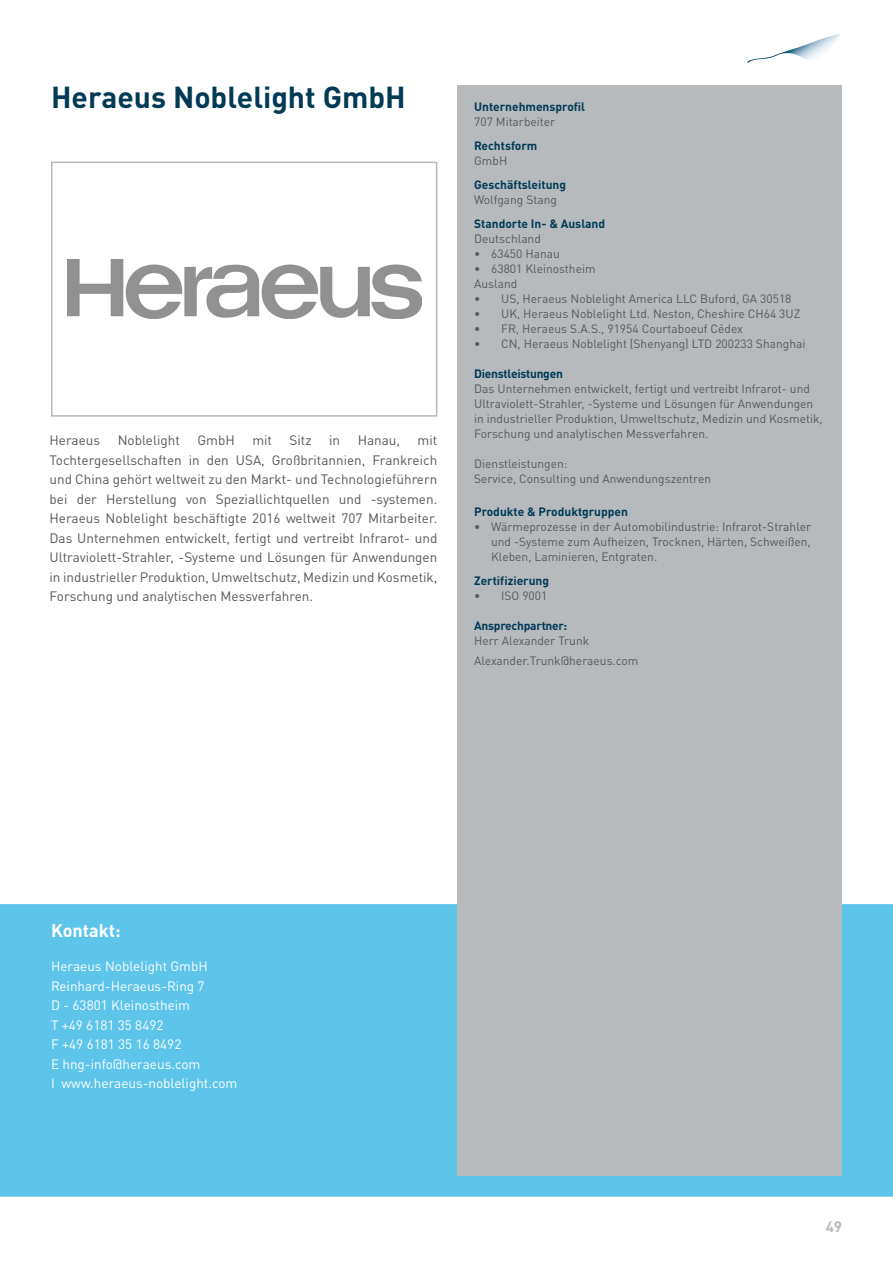
<style>
.page{position:relative;width:893px;height:1263px;background:#fff}
.page>*{position:absolute;margin:0;border:0;box-sizing:border-box;transform-origin:0 0}
.Absatzformat_2{font:700 30px "DINOT";color:#003a55}
.t1{font:700 18px "DINOT";color:#fff}
.t2{font:700 15px "DINOT";color:#b6babc}
.t3{font:13.5px/19.5px "DINOT";color:#575756;text-align:justify}
.t4{font:13.5px "DINOT";color:#fff}
.t5{font:12px/15px "DINOT";color:#575756}
.t6{font:700 12px "DINOT";color:#003a55}
.t7{font:700 12px "DINOT";letter-spacing:-.02em;color:#003a55}
</style>
<div class="page">
<img style="left:747px;top:34px;width:94px;height:29px">
<div style="left:0;top:904px;width:893px;height:293px;background:#5dc5ea"></div>
<div style="left:457px;top:85px;width:384px;height:1091px;background:#b6babc"></div>
<img style="left:67px;top:259px;width:354px;height:60px">
<div style="left:51px;top:162px;width:386px;height:255px;border:2px solid #b6babc"></div>
<p class="Absatzformat_2" style="left:51px;top:78px;width:356px">Heraeus Noblelight GmbH</p>
<p class="t3" style="left:50px;top:430px;width:52px">Heraeus</p>
<p class="t3" style="left:118px;top:430px;width:64px">Noblelight</p>
<p class="t3" style="left:197px;top:430px;width:39px">GmbH</p>
<p class="t3" style="left:252px;top:430px;width:21px">mit</p>
<p class="t3" style="left:290px;top:430px;width:24px">Sitz</p>
<p class="t3" style="left:329px;top:430px;width:12px">in</p>
<p class="t3" style="left:358px;top:430px;width:44px">Hanau,</p>
<p class="t3" style="left:50px;top:430px;width:389px;text-indent:368px">mit Tochtergesellschaften in den USA, Großbritannien, Frankreich und China gehört weltweit zu den Markt- und Technologieführern bei der Herstellung von Speziallichtquellen und -systemen.<br>Heraeus Noblelight beschäftigte 2016 weltweit 707 Mitarbeiter.<br>Das Unternehmen entwickelt, fertigt und vertreibt Infrarot- und Ultraviolett-Strahler, -Systeme und Lösungen für Anwendungen in industrieller Produktion, Umweltschutz, Medizin und Kosmetik, Forschung und analytischen Messverfahren.</p>
<p class="t6" style="left:474px;top:99px;width:113px">Unternehmensprofil</p>
<p class="t5" style="left:474px;top:114px;width:83px">707 Mitarbeiter</p>
<p class="t6" style="left:474px;top:138px;width:65px">Rechtsform</p>
<p class="t5" style="left:474px;top:153px;width:35px">GmbH</p>
<p class="t6" style="left:474px;top:177px;width:93px">Geschäftsleitung</p>
<p class="t5" style="left:474px;top:192px;width:84px">Wolfgang Stang</p>
<p class="t6" style="left:474px;top:216px;width:133px">Standorte In- &amp; Ausland</p>
<p class="t5" style="left:474px;top:231px;width:68px">Deutschland</p>
<p class="t5" style="left:474px;top:246px;width:87px">• 63450 Hanau</p>
<p class="t5" style="left:474px;top:261px;width:123px">• 63801 Kleinostheim</p>
<p class="t5" style="left:474px;top:276px;width:45px">Ausland</p>
<p class="t5" style="left:474px;top:291px;width:319px">• US, Heraeus Noblelight America LLC Buford, GA 30518</p>
<p class="t5" style="left:474px;top:306px;width:328px">• UK, Heraeus Noblelight Ltd. Neston, Cheshire CH64 3UZ</p>
<p class="t5" style="left:474px;top:321px;width:270px">• FR, Heraeus S.A.S., 91954 Courtaboeuf Cédex</p>
<p class="t5" style="left:474px;top:336px;width:333px">• CN, Heraeus Noblelight (Shenyang) LTD 200233 Shanghai</p>
<p class="t7" style="left:474px;top:366px;width:90px">Dienstleistungen</p>
<p class="t5" style="left:474px;top:381px;width:350px">Das Unternehmen entwickelt, fertigt und vertreibt Infrarot- und Ultraviolett-Strahler, -Systeme und Lösungen für Anwendungen in industrieller Produktion, Umweltschutz, Medizin und Kosmetik, Forschung und analytischen Messverfahren.</p>
<p class="t5" style="left:474px;top:456px;width:95px">Dienstleistungen:</p>
<p class="t5" style="left:474px;top:471px;width:238px">Service, Consulting und Anwendungszentren</p>
<p class="t6" style="left:474px;top:504px;width:155px">Produkte &amp; Produktgruppen</p>
<p class="t5" style="left:491px;top:519px;width:321px;text-align:justify;text-indent:-17px">• Wärmeprozesse in der Automobilindustrie: Infrarot-Strahler und -Systeme zum Aufheizen, Trocknen, Härten, Schweißen, Kleben, Laminieren, Entgraten.</p>
<p class="t6" style="left:474px;top:573px;width:77px">Zertifizierung</p>
<p class="t5" style="left:474px;top:588px;width:75px">• ISO 9001</p>
<p class="t7" style="left:474px;top:618px;width:94px">Ansprechpartner:</p>
<p class="t5" style="left:474px;top:633px;width:117px">Herr Alexander Trunk</p>
<p class="t5" style="left:474px;top:653px;width:166px">Alexander.Trunk@heraeus.com</p>
<p class="t1" style="left:51px;top:919px;width:71px">Kontakt:</p>
<p class="t4" style="left:51px;top:958px;width:158px">Heraeus Noblelight GmbH</p>
<p class="t4" style="left:51px;top:977px;width:155px">Reinhard-Heraeus-Ring 7</p>
<p class="t4" style="left:51px;top:997px;width:141px">D - 63801 Kleinostheim</p>
<p class="t4" style="left:51px;top:1016px;width:114px">T +49 6181 35 8492</p>
<p class="t4" style="left:51px;top:1036px;width:132px">F +49 6181 35 16 8492</p>
<p class="t4" style="left:51px;top:1055px;width:151px">E hng-info@heraeus.com</p>
<p class="t4" style="left:51px;top:1075px;width:188px">I www.heraeus-noblelight.com</p>
<p class="t2" style="left:826px;top:1217px;width:18px">49</p>
</div>
